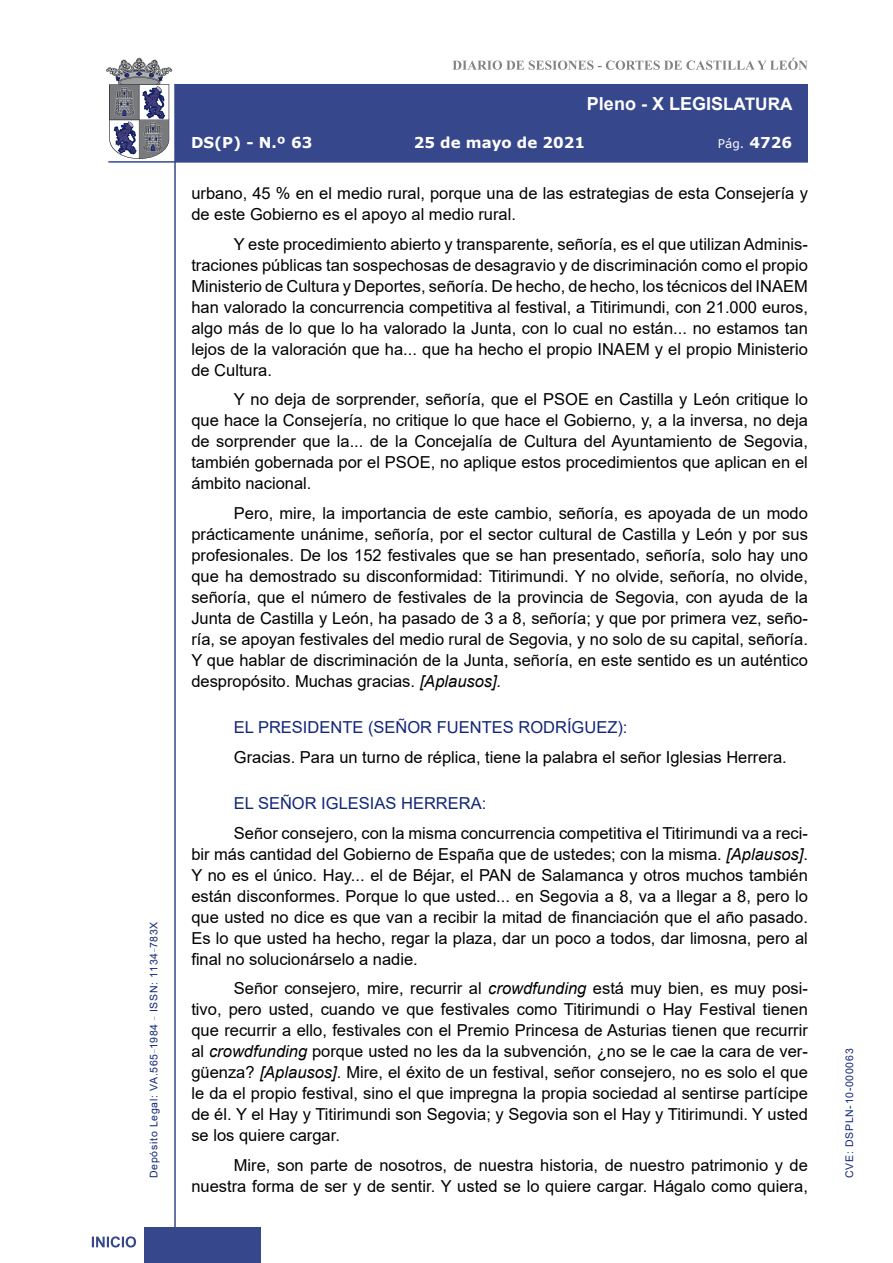
<style>
.page{position:relative;width:893px;height:1263px;background:#fff}
.page>*{position:absolute;margin:0;border:0;box-sizing:border-box;transform-origin:0 0}
.t1{font:700 18px "Arial";color:#fff}
.t2{font:16.5px/21px "Arial";color:#000;text-align:justify}
.Orador{font:16.5px "Arial";color:#122678}
.t3{font:700 15px "Verdana";color:#fff}
.t4{font:12px "Verdana";color:#fff}
.t5{font:10.5px "Arial";letter-spacing:.065em;color:#122678}
.s1{font-size:17.25px}
.s2{font-weight:700;font-size:15px}
.s3{font-style:italic}
</style>
<div class="page">
<svg style="left:452px;top:58px;width:356px;height:12px"></svg>
<hr style="left:174px;top:84px;width:2px;height:1179px;background:#36478c">
<div style="left:144px;top:1227px;width:117px;height:36px;background:#36478c"></div>
<div style="left:175px;top:84px;width:633px;height:78px;background:#36478c"></div>
<hr style="left:108px;top:161px;width:700px;height:2px;background:#36478c">
<svg style="left:92px;top:1236px;width:44px;height:11px"></svg>
<svg style="left:106px;top:58px;width:66px;height:101px"></svg>
<p class="t5" style="left:146px;top:1178px;width:258px;rotate:-90deg">Depósito Legal: VA.565<sup>_</sup>1984 <sup>_</sup> ISSN: 1134<sup>_</sup>783X</p>
<p class="t1" style="left:587px;top:91px;width:207px">Pleno - X LEGIS<span class="s1">LATURA</span></p>
<p class="t3" style="left:191px;top:132px;width:123px">DS(P) - N.º 63</p>
<p class="t3" style="left:414px;top:132px;width:173px">25 de mayo de 2021</p>
<p class="t4" style="left:718px;top:135px;width:76px">Pág. <span class="s2">4726</span></p>
<p class="t2" style="left:191px;top:183px;width:618px">urbano, 45 % en el medio rural, porque una de las estrategias de esta Consejería y de este Gobierno es el apoyo al medio rural.</p>
<p class="t2" style="left:191px;top:233px;width:618px;text-indent:43px">Y este procedimiento abierto y transparente, señoría, es el que utilizan Adminis&shy;traciones públicas tan sospechosas de desagravio y de discriminación como el propio Ministerio de Cultura y Deportes, señoría. De hecho, de hecho, los técnicos del INAEM han valorado la concurrencia competitiva al festival, a Titirimundi, con 21.000 euros, algo más de lo que lo ha valorado la Junta, con lo cual no están... no estamos tan lejos de la valoración que ha... que ha hecho el propio INAEM y el propio Ministerio de Cultura.</p>
<p class="t2" style="left:191px;top:389px;width:618px;text-indent:43px">Y no deja de sorprender, señoría, que el PSOE en Castilla y León critique lo que hace la Consejería, no critique lo que hace el Gobierno, y, a la inversa, no deja de sorprender que la... de la Concejalía de Cultura del Ayuntamiento de Segovia, también gobernada por el PSOE, no aplique estos procedimientos que aplican en el ámbito nacional.</p>
<p class="t2" style="left:191px;top:502px;width:618px;text-indent:43px">Pero, mire, la importancia de este cambio, señoría, es apoyada de un modo prácticamente unánime, señoría, por el sector cultural de Castilla y León y por sus profesionales. De los 152 festivales que se han presentado, señoría, solo hay uno que ha demostrado su disconformidad: Titirimundi. Y no olvide, señoría, no olvide, señoría, que el número de festivales de la provincia de Segovia, con ayuda de la Junta de Castilla y León, ha pasado de 3 a 8, señoría; y que por primera vez, seño&shy;ría, se apoyan festivales del medio rural de Segovia, y no solo de su capital, señoría.<br>Y que hablar de discriminación de la Junta, señoría, en este sentido es un auténtico despropósito. Muchas gracias. <span class="s3">[Aplausos].</span></p>
<p class="Orador" style="left:234px;top:716px;width:395px">EL PRESIDENTE (SEÑOR FUENTES RODRÍGUEZ):</p>
<p class="t2" style="left:234px;top:746px;width:554px">Gracias. Para un turno de réplica, tiene la palabra el señor Iglesias Herrera.</p>
<p class="Orador" style="left:234px;top:792px;width:254px">EL SEÑOR IGLESIAS HERRERA:</p>
<p class="t2" style="left:191px;top:822px;width:618px;text-indent:43px">Señor consejero, con la misma concurrencia competitiva el Titirimundi va a reci&shy;bir más cantidad del Gobierno de España que de ustedes; con la misma. <span class="s3">[Aplausos]</span>.<br>Y no es el único. Hay... el de Béjar, el PAN de Salamanca y otros muchos también están disconformes. Porque lo que usted... en Segovia a 8, va a llegar a 8, pero lo que usted no dice es que van a recibir la mitad de financiación que el año pasado.<br>Es lo que usted ha hecho, regar la plaza, dar un poco a todos, dar limosna, pero al final no solucionárselo a nadie.</p>
<p class="t2" style="left:191px;top:978px;width:618px;text-indent:43px">Señor consejero, mire, recurrir al <span class="s3">crowdfunding</span> está muy bien, es muy posi&shy;tivo, pero usted, cuando ve que festivales como Titirimundi o Hay Festival tienen que recurrir a ello, festivales con el Premio Princesa de Asturias tienen que recurrir al <span class="s3">crowdfunding</span> porque usted no les da la subvención, ¿no se le cae la cara de ver&shy;güenza? <span class="s3">[Aplausos]</span>. Mire, el éxito de un festival, señor consejero, no es solo el que le da el propio festival, sino el que impregna la propia sociedad al sentirse partícipe de él. Y el Hay y Titirimundi son Segovia; y Segovia son el Hay y Titirimundi. Y usted se los quiere cargar.</p>
<p class="t2" style="left:191px;top:1154px;width:618px;text-align:right">Mire, son parte de nosotros, de nuestra historia, de nuestro patrimonio y de nuestra forma de ser y de sentir. Y usted se lo quiere cargar. Hágalo como quiera,</p>
<p class="t5" style="left:842px;top:1178px;width:131px;rotate:-90deg">CVE: DSPLN-10-000063</p>
</div>
